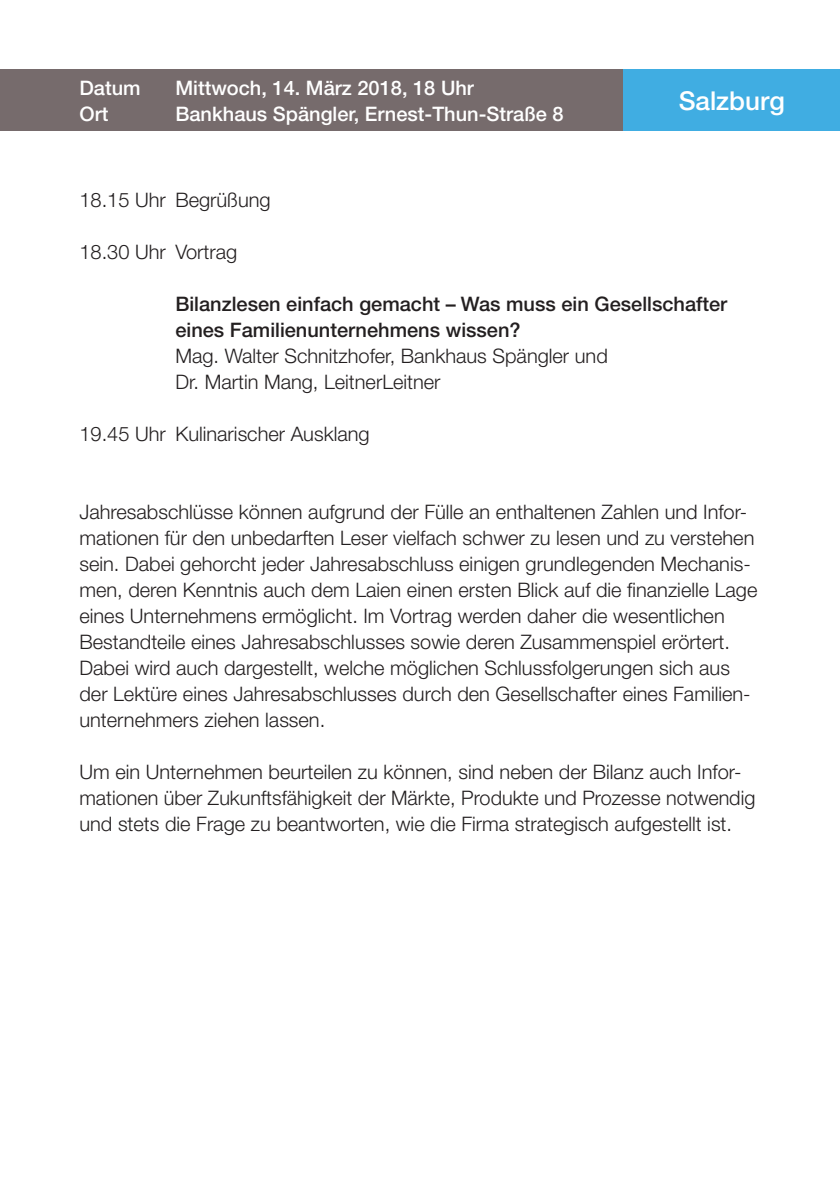
<style>
.page{position:relative;width:840px;height:1191px;background:#fff}
.page>*{position:absolute;margin:0;border:0;box-sizing:border-box;transform-origin:0 0}
.t1{font:500 26px "Helvetica Neue LT";color:#fff}
.t2{font:300 20px/26px "Helvetica Neue LT";color:#231f20}
.t3{font:500 20px/26px "Helvetica Neue LT";color:#231f20}
.t4{font:500 20px "Helvetica Neue LT";color:#fff}
.s1{font-family:"Helvetica Neue"}
</style>
<div class="page">
<div style="left:0;top:69px;width:627px;height:62px;background:#766b6c"></div>
<div style="left:623px;top:69px;width:216px;height:62px;background:#40ade2"></div>
<p class="t4" style="left:79px;top:76px;width:63px">Datum</p>
<p class="t4" style="left:175px;top:76px;width:300px">Mittwoch, 14. März 2018, 18 Uhr</p>
<p class="t4" style="left:79px;top:102px;width:30px">Ort</p>
<p class="t4" style="left:175px;top:102px;width:389px">Bankhaus Spängler, Ernest-Thun-Straße 8</p>
<p class="t1" style="left:678px;top:86px;width:107px">Salzburg</p>
<p class="t2" style="left:79px;top:186px;width:193px">18.15 Uhr Begrüßung</p>
<p class="t2" style="left:79px;top:238px;width:159px">18.30 Uhr Vortrag</p>
<p class="t3" style="left:175px;top:291px;width:553px">Bilanzlesen einfach gemacht <span class="s1">–</span> Was muss ein Gesellschafter eines Familienunternehmens wissen?</p>
<p class="t2" style="left:175px;top:342px;width:433px">Mag. Walter Schnitzhofer, Bankhaus Spängler und</p>
<p class="t2" style="left:175px;top:368px;width:266px">Dr. Martin Mang, LeitnerLeitner</p>
<p class="t2" style="left:79px;top:420px;width:291px">19.45 Uhr Kulinarischer Ausklang</p>
<p class="t2" style="left:79px;top:498px;width:679px">Jahresabschlüsse können aufgrund der Fülle an enthaltenen Zahlen und Infor&shy;mationen für den unbedarften Leser vielfach schwer zu lesen und zu verstehen sein. Dabei gehorcht jeder Jahresabschluss einigen grundlegenden Mechanis&shy;men, deren Kenntnis auch dem Laien einen ersten Blick auf die finanzielle Lage eines Unternehmens ermöglicht. Im Vortrag werden daher die wesentlichen Bestandteile eines Jahresabschlusses sowie deren Zusammenspiel erörtert.<br>Dabei wird auch dargestellt, welche möglichen Schlussfolgerungen sich aus der Lektüre eines Jahresabschlusses durch den Gesellschafter eines Familien&shy;unternehmers ziehen lassen.</p>
<p class="t2" style="left:79px;top:758px;width:677px">Um ein Unternehmen beurteilen zu können, sind neben der Bilanz auch Infor&shy;mationen über Zukunftsfähigkeit der Märkte, Produkte und Prozesse notwendig und stets die Frage zu beantworten, wie die Firma strategisch aufgestellt ist.</p>
</div>
